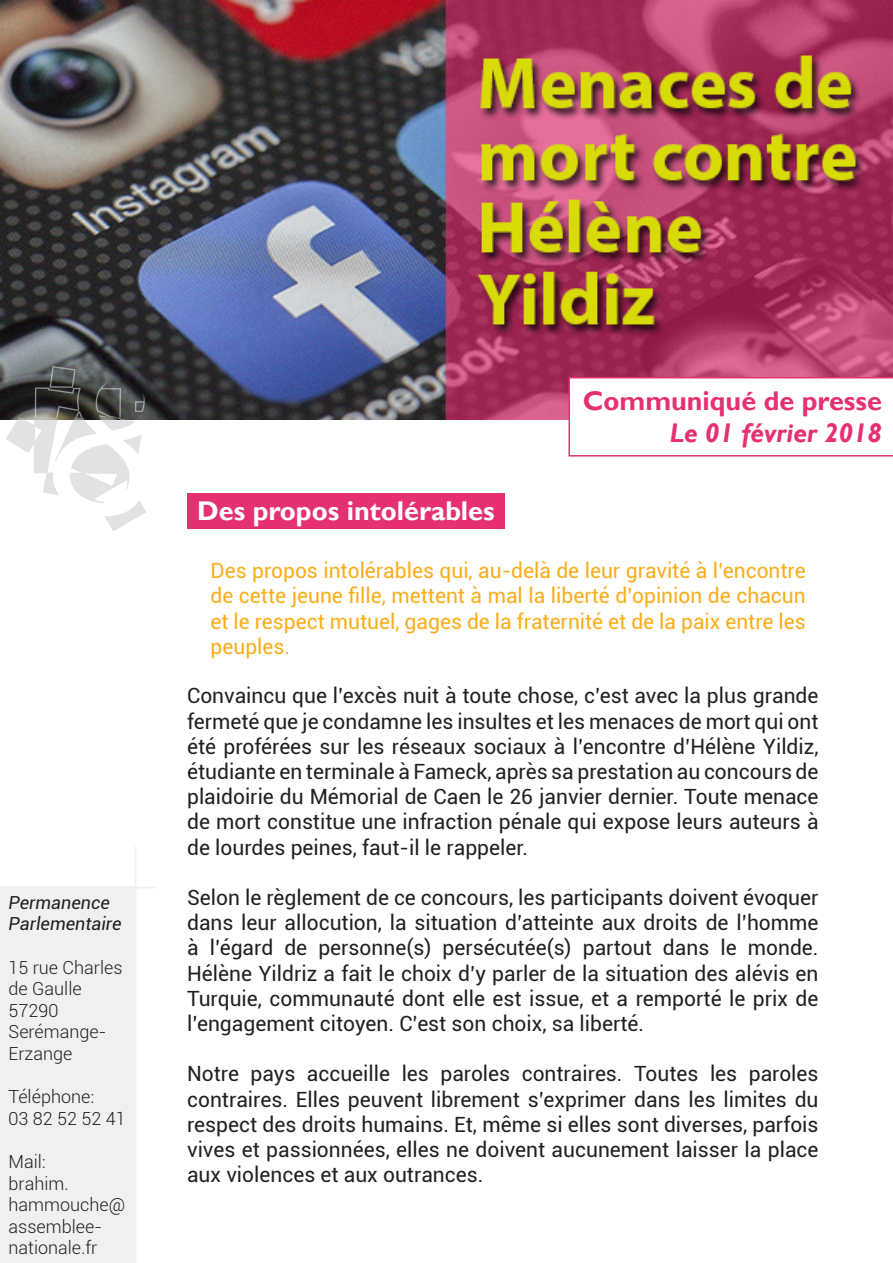
<style>
.page{position:relative;width:893px;height:1263px;background:#fff}
.page>*{position:absolute;margin:0;border:0;box-sizing:border-box;transform-origin:0 0}
.t1{font:700 27px "Gill Sans";color:#fff}
.t2{font:700 27px "Gill Sans";color:#e53072}
.t3{font:italic 700 27px "Gill Sans";color:#e53072}
.t4{font:21px/25.2px "Roboto";color:#231f20;text-align:justify}
.t5{font:21px/25.2px "Roboto";color:#faad19;text-align:justify}
.t6{font:300 18px/21.6px "Roboto";color:#231f20}
.t7{font:italic 18px/21.6px "Roboto";color:#231f20}
</style>
<div class="page">
<img style="left:0;top:0;width:893px;height:420px">
<svg style="left:568px;top:377px;width:325px;height:79px"></svg>
<img style="left:7px;top:367px;width:139px;height:164px">
<div style="left:187px;top:493px;width:318px;height:36px;background:#e53072"></div>
<div style="left:0;top:887px;width:135px;height:376px;background:#f0f0f0"></div>
<hr style="left:0;top:887px;width:157px;height:1px;background:#f0f0f0">
<hr style="left:135px;top:846px;width:1px;height:417px;background:#f0f0f0">
<p class="t7" style="left:9px;top:891px;width:114px">Permanence<br>Parlementaire</p>
<p class="t6" style="left:9px;top:956px;width:116px">15 rue Charles de Gaulle</p>
<p class="t6" style="left:9px;top:999px;width:99px">57290<br>Serémange-<br>Erzange</p>
<p class="t6" style="left:9px;top:1085px;width:87px">Téléphone:</p>
<p class="t6" style="left:9px;top:1107px;width:119px">03 82 52 52 41</p>
<p class="t6" style="left:9px;top:1150px;width:39px">Mail:</p>
<p class="t6" style="left:9px;top:1172px;width:118px">brahim. hammouche@ assemblee&shy;nationale.fr</p>
<p class="t1" style="left:197px;top:495px;width:299px">Des propos intolérables</p>
<p class="t2" style="left:583px;top:384px;width:301px">Communiqué de presse</p>
<p class="t3" style="left:670px;top:417px;width:214px">Le 01 février 2018</p>
<p class="t5" style="left:210px;top:557px;width:597px">Des propos intolérables qui, au-delà de leur gravité à l’encontre de cette jeune fille, mettent à mal la liberté d’opinion de chacun et le respect mutuel, gages de la fraternité et de la paix entre les peuples.</p>
<p class="t4" style="left:187px;top:682px;width:633px">Convaincu que l’excès nuit à toute chose, c’est avec la plus grande fermeté que je condamne les insultes et les menaces de mort qui ont été proférées sur les réseaux sociaux à l’encontre d’Hélène Yildiz, étudiante en terminale à Fameck, après sa prestation au concours de plaidoirie du Mémorial de Caen le 26 janvier dernier. Toute menace de mort constitue une infraction pénale qui expose leurs auteurs à de lourdes peines, faut-il le rappeler.</p>
<p class="t4" style="left:187px;top:884px;width:633px">Selon le règlement de ce concours, les participants doivent évoquer dans leur allocution, la situation d’atteinte aux droits de l’homme à l’égard de personne(s) persécutée(s) partout dans le monde.<br>Hélène Yildriz a fait le choix d’y parler de la situation des alévis en Turquie, communauté dont elle est issue, et a remporté le prix de l’engagement citoyen. C’est son choix, sa liberté.</p>
<p class="t4" style="left:187px;top:1060px;width:633px">Notre pays accueille les paroles contraires. Toutes les paroles contraires. Elles peuvent librement s’exprimer dans les limites du respect des droits humains. Et, même si elles sont diverses, parfois vives et passionnées, elles ne doivent aucunement laisser la place aux violences et aux outrances.</p>
</div>
